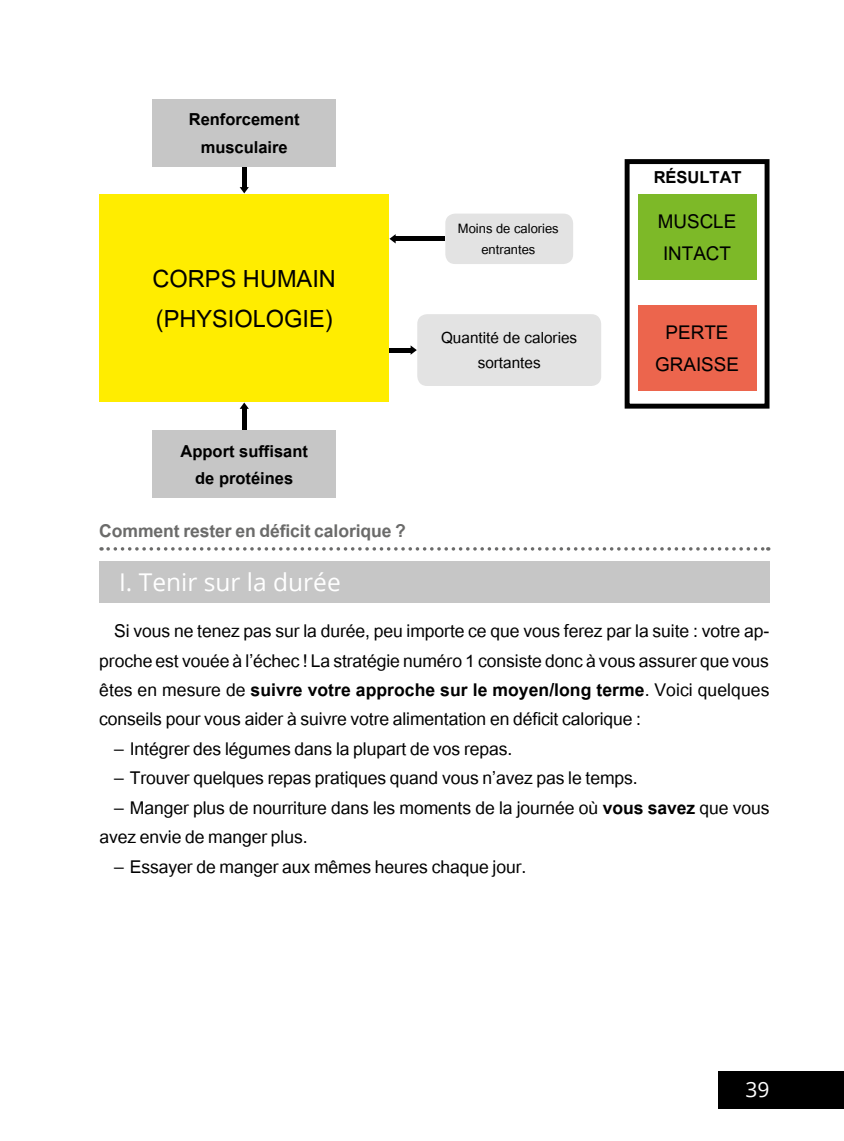
<style>
.page{position:relative;width:844px;height:1141px;background:#fff}
.page>*{position:absolute;margin:0;border:0;box-sizing:border-box;transform-origin:0 0}
.t1{font:32.9px "Utsaah";color:#000}
.t2{font:26.25px/31.5px "Utsaah";color:#000}
.t3{font:24.5px "Utsaah";letter-spacing:-.005em;color:#000}
.t4{font:700 24.5px "Utsaah";color:#000}
.t5{font:700 24.5px "Utsaah";letter-spacing:-.005em;color:#6b6b6a}
.t6{font:24.5px "Open Sans";color:#fff}
.t7{font:700 23.1px/27.7px "Utsaah";color:#000;text-align:center}
.t8{font:21.35px/25.7px "Utsaah";color:#000;text-align:center}
.t9{font:21px "Open Sans";color:#fff}
.t10{font:18.03px/21.7px "Utsaah";color:#000;text-align:center}
.s1{font-weight:400}
.s2{font-weight:700}
</style>
<div class="page">
<svg style="left:108px;top:547px;width:660px;height:4px"></svg>
<hr style="left:242px;top:166px;width:4px;height:21px;background:#000">
<svg style="left:239px;top:187px;width:10px;height:6px"></svg>
<hr style="left:389px;top:348px;width:22px;height:4px;background:#000">
<svg style="left:410px;top:345px;width:6px;height:10px"></svg>
<hr style="left:395px;top:237px;width:50px;height:4px;background:#000">
<svg style="left:389px;top:234px;width:6px;height:9px"></svg>
<div style="left:152px;top:99px;width:184px;height:67px;background:#c6c6c6"></div>
<div style="left:445px;top:214px;width:128px;height:50px;background:#e3e3e3;border-radius:10px"></div>
<div style="left:417px;top:314px;width:184px;height:72px;background:#e3e3e3;border-radius:10px"></div>
<hr style="left:242px;top:409px;width:4px;height:21px;background:#000">
<svg style="left:239px;top:403px;width:10px;height:6px"></svg>
<div style="left:152px;top:431px;width:184px;height:67px;background:#c6c6c6"></div>
<div style="left:99px;top:194px;width:290px;height:208px;background:#ffed00"></div>
<div style="left:637px;top:194px;width:119px;height:85px;background:#7db928"></div>
<div style="left:637px;top:306px;width:119px;height:85px;background:#ec654d"></div>
<div style="left:624px;top:159px;width:145px;height:250px;border:5px solid #000"></div>
<div style="left:99px;top:561px;width:670px;height:42px;background:#c6c6c6"></div>
<div style="left:718px;top:1071px;width:125px;height:38px;background:#000"></div>
<p class="t7" style="left:189px;top:107px;width:112px">Renforcement musculaire</p>
<h1 class="t1" style="left:152px;top:263px;width:18px">corps</h1>
<h1 class="t1" style="left:243px;top:263px;width:16px">humain</h1>
<h1 class="t1" style="left:156px;top:303px;width:24px">(physiologie</h1>
<h1 class="t1" style="left:325px;top:303px;width:9px">)</h1>
<p class="t7" style="left:180px;top:438px;width:129px">Apport suffisant de protéines</p>
<p class="t10" style="left:458px;top:219px;width:102px">Moins de calories entrantes</p>
<p class="t8" style="left:441px;top:326px;width:138px">Quantité de calories sortantes</p>
<p class="t7" style="left:653px;top:164px;width:85px">résultat</p>
<p class="t2" style="left:657px;top:208px;width:18px">muscle intact</p>
<p class="t2" style="left:655px;top:319px;width:24px;text-align:center">perte graisse</p>
<p class="t5" style="left:99px;top:519px;width:308px">Comment rester en déficit calorique ?</p>
<p class="t6" style="left:119px;top:566px;width:223px">I. Tenir sur la durée</p>
<p class="t3" style="left:114px;top:619px;width:656px">Si vous ne tenez pas sur la durée, peu importe ce que vous ferez par la suite : votre ap-</p>
<p class="t3" style="left:99px;top:649px;width:671px">proche est vouée à l’échec ! La stratégie numéro 1 consiste donc à vous assurer que vous</p>
<p class="t4" style="left:99px;top:678px;width:671px"><span class="s1">êtes en mesure de</span> suivre votre approche sur le moyen/long terme<span class="s1">. Voici quelques</span></p>
<p class="t3" style="left:99px;top:708px;width:543px">conseils pour vous aider à suivre votre alimentation en déficit calorique :</p>
<p class="t3" style="left:114px;top:737px;width:399px">–– Intégrer des légumes dans la plupart de vos repas.</p>
<p class="t3" style="left:114px;top:766px;width:525px">–– Trouver quelques repas pratiques quand vous n’avez pas le temps.</p>
<p class="t3" style="left:114px;top:796px;width:656px">–– Manger plus de nourriture dans les moments de la journée où <span class="s2">vous savez</span> que vous</p>
<p class="t3" style="left:99px;top:825px;width:210px">avez envie de manger plus.</p>
<p class="t3" style="left:114px;top:855px;width:413px">–– Essayer de manger aux mêmes heures chaque jour.</p>
<p class="t9" style="left:745px;top:1074px;width:26px">39</p>
</div>
